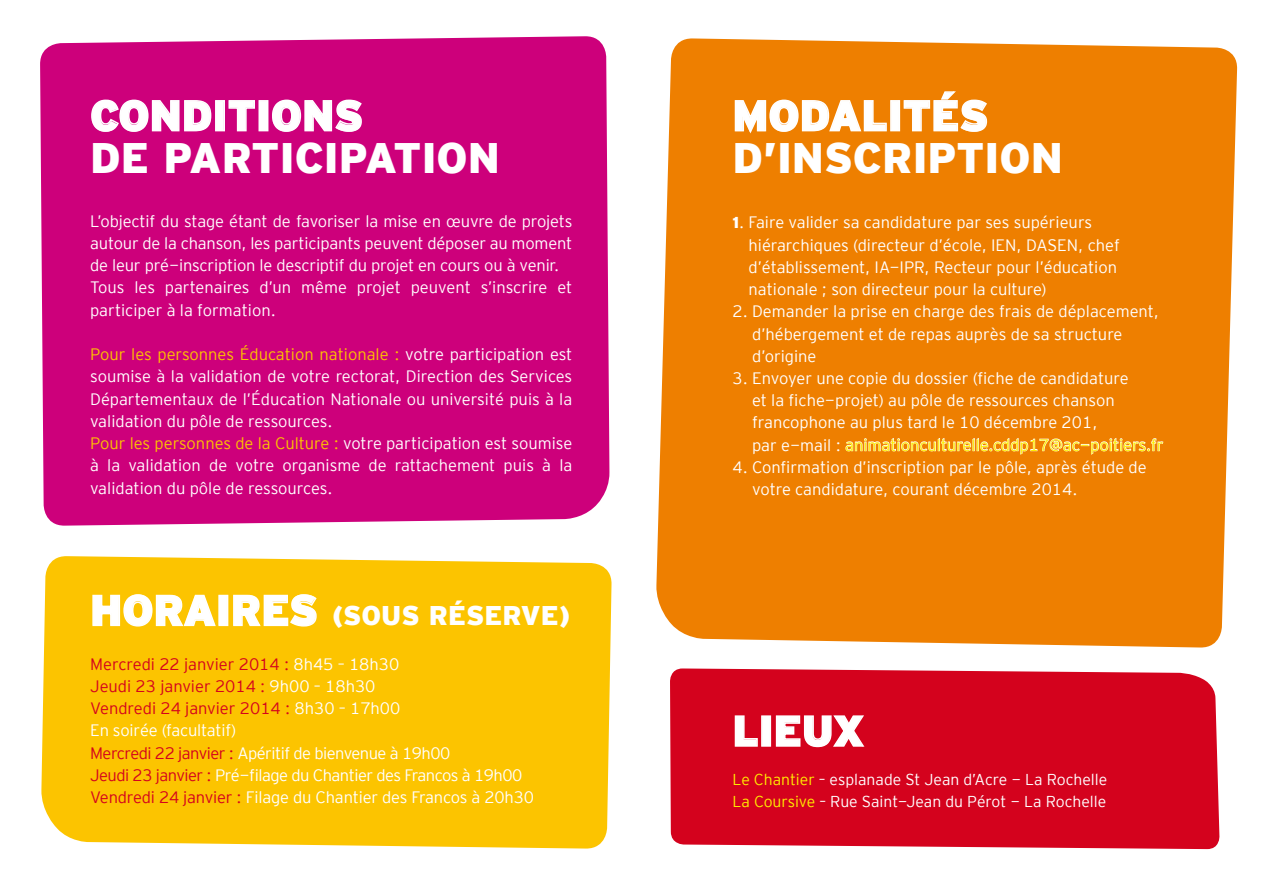
<style>
.page{position:relative;width:1263px;height:893px;background:#fff}
.page>*{position:absolute;margin:0;border:0;box-sizing:border-box;transform-origin:0 0}
.t1{font:900 42.6px/42.6px "Interstate";color:#fff}
.t2{font:900 27px "Interstate";color:#fff}
.t3{font:16.5px/22.2px "Interstate Mono Lgt";color:#fff}
.t4{font:15.75px/22.2px "Interstate Mono Lgt";color:#fff}
.s1{color:#fcc400}
.s2{font-size:42.6px}
.s3{color:#d4021d}
.s4{font-family:"Interstate";font-weight:900;font-size:15.75px}
.s5{color:#ffed00}
</style>
<div class="page">
<div style="left:40px;top:36px;width:570px;height:490px;background:#cd007b"></div>
<div style="left:41px;top:556px;width:571px;height:293px;background:#fcc400"></div>
<div style="left:670px;top:668px;width:550px;height:181px;background:#d4021d"></div>
<svg style="left:90px;top:99px;width:122px;height:34px;background:#d73496"></svg>
<div style="left:215px;top:100px;width:10px;height:31px;border:2px solid #fff"></div>
<svg style="left:228px;top:99px;width:28px;height:33px"></svg>
<div style="left:258px;top:100px;width:10px;height:31px;border:2px solid #fff"></div>
<svg style="left:271px;top:99px;width:92px;height:34px;background:#d73697"></svg>
<div style="left:656px;top:38px;width:582px;height:610px;background:#ee7f00"></div>
<svg style="left:734px;top:99px;width:153px;height:36px;background:#f19731"></svg>
<div style="left:890px;top:100px;width:10px;height:31px;border:2px solid #fff"></div>
<svg style="left:903px;top:90px;width:85px;height:43px;background:#f0962e"></svg>
<svg style="left:845px;top:437px;width:319px;height:18px;background:#f2a349"></svg>
<svg style="left:92px;top:593px;width:125px;height:34px;background:#fcd034"></svg>
<div style="left:218px;top:595px;width:10px;height:31px;border:2px solid #fff"></div>
<svg style="left:232px;top:593px;width:86px;height:34px;background:#fcd13b"></svg>
<svg style="left:734px;top:715px;width:24px;height:32px"></svg>
<div style="left:761px;top:715px;width:10px;height:32px;border:2px solid #fff"></div>
<svg style="left:775px;top:714px;width:90px;height:34px;background:#dd394e"></svg>
<h1 class="t1" style="left:90px;top:94px;width:268px">CONDITIONS<br>DE PAR</h1>
<h1 class="t1" style="left:251px;top:136px;width:250px">TICIPATION</h1>
<p class="t3" style="left:90px;top:210px;width:484px">L’objectif du stage étant de favoriser la mise en œuvre de projets autour de la chanson, les participants peuvent déposer au moment de leur pré-inscription le descriptif du projet en cours ou à venir.<br>Tous les partenaires d’un même projet peuvent s’inscrire et participer à la formation.</p>
<p class="t3" style="left:90px;top:343px;width:484px"><span class="s1">Pour les personnes éducation nationale :</span> votre participation est soumise à la validation de votre rectorat, Direction des Services Départementaux de l’éducation Nationale ou université puis à la validation du pôle de ressources.<br><span class="s1">Pour les personnes de la Culture :</span> votre participation est soumise à la validation de votre organisme de rattachement puis à la validation du pôle de ressources.</p>
<h2 class="t2" style="left:90px;top:600px;width:395px"><span class="s2">HORAIRES</span> (SOUS RÉSER</h2>
<h2 class="t2" style="left:521px;top:600px;width:51px">VE)</h2>
<p class="t3" style="left:90px;top:653px;width:445px"><span class="s3">Mercredi 22 janvier 2014 :</span> 8h45 – 18h30<br><span class="s3">Jeudi 23 janvier 2014 :</span> 9h00 – 18h30<br><span class="s3">Vendredi 24 janvier 2014 :</span> 8h30 – 17h00<br>En soirée (facultatif)<br><span class="s3">Mercredi 22 janvier :</span> Apéritif de bienvenue à 19h00<br><span class="s3">Jeudi 23 janvier :</span> Pré-filage du Chantier des Francos à 19h00<br><span class="s3">Vendredi 24 janvier :</span> Filage du Chantier des Francos à 20h30</p>
<h1 class="t1" style="left:732px;top:94px;width:251px">MODALITÉS<br>D’INSCR</h1>
<h1 class="t1" style="left:913px;top:136px;width:152px">IPTION</h1>
<p class="t3" style="left:748px;top:211px;width:373px;text-indent:-16px"><span class="s4">1</span>. Faire valider sa candidature par ses supérieurs hiérarchiques (directeur d’école, IEN, DASEN, chef d’établissement, IA-IPR, Recteur pour l’éducation nationale ; son directeur pour la culture)</p>
<p class="t3" style="left:752px;top:300px;width:408px;text-indent:-20px">2. Demander la prise en charge des frais de déplacement, d’hébergement et de repas auprès de sa structure d’origine</p>
<p class="t3" style="left:752px;top:367px;width:413px;text-indent:-20px">3. Envoyer une copie du dossier (fiche de candidature<br>et la fiche-projet) au pôle de ressources chanson francophone au plus tard le 10 décembre 201,<br>par e-mail : <span class="s5">animationculturelle.cddp17@ac-poitiers.fr</span></p>
<p class="t3" style="left:752px;top:456px;width:396px;text-indent:-20px">4. Confirmation d’inscription par le pôle, après étude de votre candidature, courant décembre 2014.</p>
<h1 class="t1" style="left:732px;top:709px;width:133px">LIEUX</h1>
<p class="t4" style="left:732px;top:768px;width:376px"><span class="s5">Le Chantier</span> – esplanade St Jean d’Acre - La Rochelle<br><span class="s5">La Coursive</span> – Rue Saint-Jean du Pérot - La Rochelle</p>
</div>
